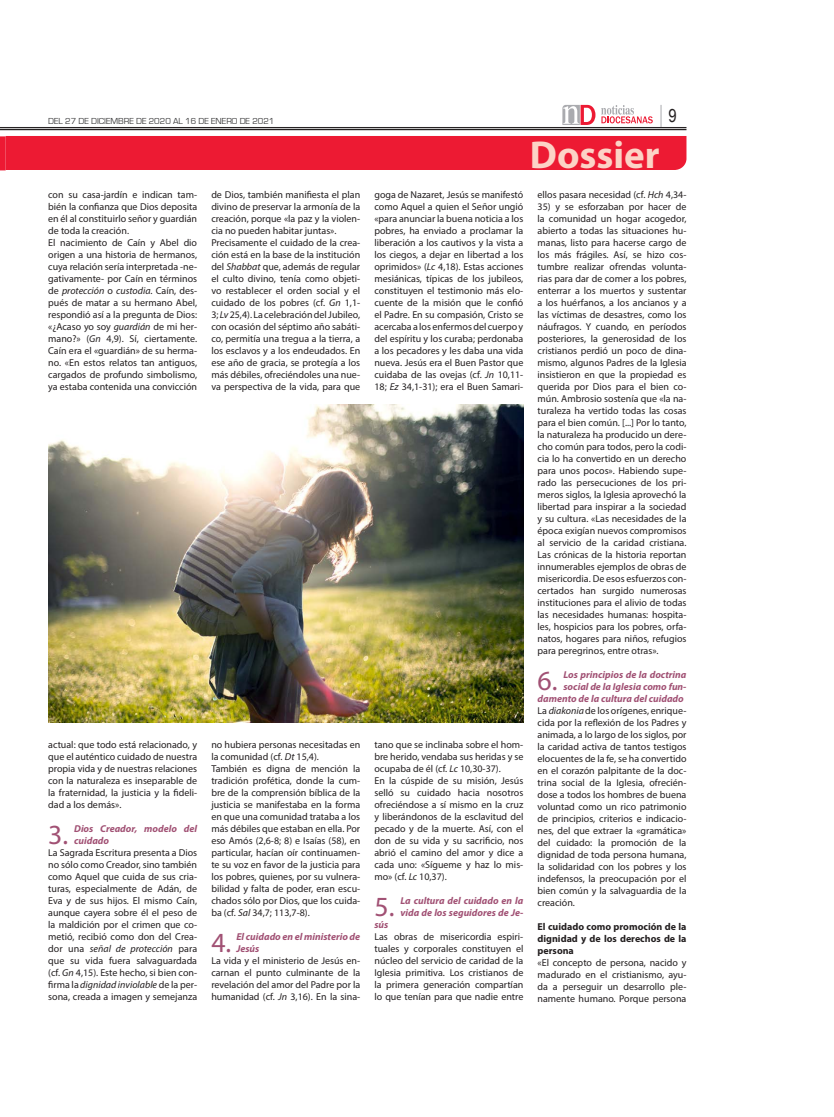
<style>
.page{position:relative;width:834px;height:1117px;background:#fff}
.page>*{position:absolute;margin:0;border:0;box-sizing:border-box;transform-origin:0 0}
.t1{font:700 39px "Myriad Pro";color:#fcd3c6}
.Párrafo_NODI{font:27.8px "Myriad Pro";color:#a15174}
.t2{font:18px "Arial Narrow";color:#231f20}
.Párrafo_NODI-2{font:10px/12px "Myriad Pro";color:#231f20;text-align:justify}
.Párrafo_NODI-3{font:italic 700 10px/12px "Myriad Pro";color:#a15174}
.Párrafo_NODI-4{font:700 10px/12px "Myriad Pro";color:#231f20;text-align:justify}
.t3{font:9px "Eurostile";color:#3e3e3f}
.s1{font-style:italic}
</style>
<div class="page">
<hr style="left:0;top:127px;width:686px;height:1px;background:#231f20">
<hr style="left:0;top:129px;width:686px;height:1px;background:#231f20">
<svg style="left:562px;top:105px;width:33px;height:20px"></svg>
<svg style="left:601px;top:105px;width:51px;height:18px"></svg>
<svg style="left:660px;top:105px;width:1px;height:22px"></svg>
<div style="left:0;top:136px;width:686px;height:34px;background:#ed1a33"></div>
<img style="left:48px;top:404px;width:475px;height:318px">
<p class="t3" style="left:48px;top:116px;width:228px">DEL 27 DE DICIEMBRE DE 2020 AL 16 DE ENERO DE 2021</p>
<p class="t2" style="left:668px;top:102px;width:10px">9</p>
<p class="t1" style="left:530px;top:129px;width:131px">Dossier</p>
<p class="Párrafo_NODI-2" style="left:48px;top:188px;width:150px">con su casa-jardín e indican tam&shy;bién la confianza que Dios deposita en él al constituirlo señor y guardián de toda la creación.</p>
<p class="Párrafo_NODI-2" style="left:48px;top:236px;width:150px">El nacimiento de Caín y Abel dio origen a una historia de hermanos, cuya relación sería interpretada -ne&shy;gativamente- por Caín en términos de <span class="s1">protección</span> o <span class="s1">custodia</span>. Caín, des&shy;pués de matar a su hermano Abel, respondió así a la pregunta de Dios: «¿Acaso yo soy <span class="s1">guardián</span> de mi her&shy;mano?» (<span class="s1">Gn</span> 4,9). Sí, ciertamente.<br>Caín era el «guardián» de su herma&shy;no. «En estos relatos tan antiguos, cargados de profundo simbolismo, ya estaba contenida una convicción</p>
<p class="Párrafo_NODI-2" style="left:211px;top:188px;width:150px">de Dios, también manifiesta el plan divino de preservar la armonía de la creación, porque «la paz y la violen&shy;cia no pueden habitar juntas».</p>
<p class="Párrafo_NODI-2" style="left:211px;top:236px;width:150px">Precisamente el cuidado de la crea&shy;ción está en la base de la institución del <span class="s1">Shabbat</span> que, además de regular el culto divino, tenía como objeti&shy;vo restablecer el orden social y el cuidado de los pobres (cf. <span class="s1">Gn</span> 1,1- 3; <span class="s1">Lv</span> 25,4). La celebración del Jubileo, con ocasión del séptimo año sabáti&shy;co, permitía una tregua a la tierra, a los esclavos y a los endeudados. En ese año de gracia, se protegía a los más débiles, ofreciéndoles una nue&shy;va perspectiva de la vida, para que</p>
<p class="Párrafo_NODI-2" style="left:374px;top:188px;width:150px">goga de Nazaret, Jesús se manifestó como Aquel a quien el Señor ungió «para anunciar la buena noticia a los pobres, ha enviado a proclamar la liberación a los cautivos y la vista a los ciegos, a dejar en libertad a los oprimidos» (<span class="s1">Lc</span> 4,18). Estas acciones mesiánicas, típicas de los jubileos, constituyen el testimonio más elo&shy;cuente de la misión que le confió el Padre. En su compasión, Cristo se acercaba a los enfermos del cuerpo y del espíritu y los curaba; perdonaba a los pecadores y les daba una vida nueva. Jesús era el Buen Pastor que cuidaba de las ovejas (cf. <span class="s1">Jn</span> 10,11- 18; <span class="s1">Ez</span> 34,1-31); era el Buen Samari-</p>
<p class="Párrafo_NODI-2" style="left:537px;top:188px;width:150px">ellos pasara necesidad (cf. <span class="s1">Hch</span> 4,34-</p>
<p class="Párrafo_NODI-2" style="left:537px;top:200px;width:150px">35) y se esforzaban por hacer de la comunidad un hogar acogedor, abierto a todas las situaciones hu&shy;manas, listo para hacerse cargo de los más frágiles. Así, se hizo cos&shy;tumbre realizar ofrendas volunta&shy;rias para dar de comer a los pobres, enterrar a los muertos y sustentar a los huérfanos, a los ancianos y a las víctimas de desastres, como los náufragos. Y cuando, en períodos posteriores, la generosidad de los cristianos perdió un poco de dina&shy;mismo, algunos Padres de la Iglesia insistieron en que la propiedad es querida por Dios para el bien co&shy;mún. Ambrosio sostenía que «la na&shy;turaleza ha vertido todas las cosas para el bien común. [...] Por lo tanto, la naturaleza ha producido un dere&shy;cho común para todos, pero la codi&shy;cia lo ha convertido en un derecho para unos pocos». Habiendo supe&shy;rado las persecuciones de los pri&shy;meros siglos, la Iglesia aprovechó la libertad para inspirar a la sociedad y su cultura. «Las necesidades de la época exigían nuevos compromisos al servicio de la caridad cristiana.<br>Las crónicas de la historia reportan innumerables ejemplos de obras de misericordia. De esos esfuerzos con&shy;certados han surgido numerosas instituciones para el alivio de todas las necesidades humanas: hospita&shy;les, hospicios para los pobres, orfa&shy;natos, hogares para niños, refugios para peregrinos, entre otras».</p>
<p class="Párrafo_NODI" style="left:537px;top:663px;width:22px">6.</p>
<p class="Párrafo_NODI-3" style="left:537px;top:668px;width:150px;text-align:right">Los principios de la doctrina social de la Iglesia como fun&shy;damento de la cultura del cuidado</p>
<p class="Párrafo_NODI-2" style="left:537px;top:704px;width:150px">La <span class="s1">diakonia</span> de los orígenes, enrique&shy;cida por la reflexión de los Padres y animada, a lo largo de los siglos, por la caridad activa de tantos testigos elocuentes de la fe, se ha convertido en el corazón palpitante de la doc&shy;trina social de la Iglesia, ofrecién&shy;dose a todos los hombres de buena voluntad como un rico patrimonio de principios, criterios e indicacio&shy;nes, del que extraer la «gramática» del cuidado: la promoción de la dignidad de toda persona humana, la solidaridad con los pobres y los indefensos, la preocupación por el bien común y la salvaguardia de la creación.</p>
<p class="Párrafo_NODI-4" style="left:537px;top:920px;width:150px">El cuidado como promoción de la dignidad y de los derechos de la persona</p>
<p class="Párrafo_NODI-2" style="left:537px;top:956px;width:150px">«El concepto de persona, nacido y madurado en el cristianismo, ayu&shy;da a perseguir un desarrollo ple&shy;namente humano. Porque persona</p>
<p class="Párrafo_NODI-2" style="left:48px;top:739px;width:150px">actual: que todo está relacionado, y que el auténtico cuidado de nuestra propia vida y de nuestras relaciones con la naturaleza es inseparable de la fraternidad, la justicia y la fideli&shy;dad a los demás».</p>
<p class="Párrafo_NODI" style="left:48px;top:818px;width:22px">3.</p>
<p class="Párrafo_NODI-3" style="left:74px;top:823px;width:124px">Dios Creador, modelo del cuidado</p>
<p class="Párrafo_NODI-2" style="left:48px;top:847px;width:150px">La Sagrada Escritura presenta a Dios no sólo como Creador, sino también como Aquel que cuida de sus cria&shy;turas, especialmente de Adán, de Eva y de sus hijos. El mismo Caín, aunque cayera sobre él el peso de la maldición por el crimen que co&shy;metió, recibió como don del Crea&shy;dor una <span class="s1">señal de protección</span> para que su vida fuera salvaguardada (cf. <span class="s1">Gn</span> 4,15). Este hecho, si bien con&shy;firma la <span class="s1">dignidad inviolable</span> de la per&shy;sona, creada a imagen y semejanza</p>
<p class="Párrafo_NODI-2" style="left:211px;top:739px;width:150px">no hubiera personas necesitadas en la comunidad (cf. <span class="s1">Dt</span> 15,4).</p>
<p class="Párrafo_NODI-2" style="left:211px;top:763px;width:150px">También es digna de mención la tradición profética, donde la cum&shy;bre de la comprensión bíblica de la justicia se manifestaba en la forma en que una comunidad trataba a los más débiles que estaban en ella. Por eso Amós (2,6-8; 8) e Isaías (58), en particular, hacían oír continuamen&shy;te su voz en favor de la justicia para los pobres, quienes, por su vulnera&shy;bilidad y falta de poder, eran escu&shy;chados sólo por Dios, que los cuida&shy;ba (cf. <span class="s1">Sal</span> 34,7; 113,7-8).</p>
<p class="Párrafo_NODI" style="left:211px;top:926px;width:22px">4.</p>
<p class="Párrafo_NODI-3" style="left:236px;top:931px;width:125px">El cuidado en el ministerio de<br>Jesús</p>
<p class="Párrafo_NODI-2" style="left:211px;top:955px;width:150px">La vida y el ministerio de Jesús en&shy;carnan el punto culminante de la revelación del amor del Padre por la humanidad (cf. <span class="s1">Jn</span> 3,16). En la sina-</p>
<p class="Párrafo_NODI-2" style="left:374px;top:739px;width:150px">tano que se inclinaba sobre el hom&shy;bre herido, vendaba sus heridas y se ocupaba de él (cf. <span class="s1">Lc</span> 10,30-37).</p>
<p class="Párrafo_NODI-2" style="left:374px;top:775px;width:150px">En la cúspide de su misión, Jesús selló su cuidado hacia nosotros ofreciéndose a sí mismo en la cruz y liberándonos de la esclavitud del pecado y de la muerte. Así, con el don de su vida y su sacrificio, nos abrió el camino del amor y dice a cada uno: «Sígueme y haz lo mis&shy;mo» (cf. <span class="s1">Lc</span> 10,37).</p>
<p class="Párrafo_NODI" style="left:374px;top:890px;width:22px">5.</p>
<p class="Párrafo_NODI-3" style="left:400px;top:895px;width:124px">La cultura del cuidado en la vida de los seguidores de Je-</p>
<p class="Párrafo_NODI-3" style="left:374px;top:919px;width:15px">sús</p>
<p class="Párrafo_NODI-2" style="left:374px;top:931px;width:150px">Las obras de misericordia espiri&shy;tuales y corporales constituyen el núcleo del servicio de caridad de la Iglesia primitiva. Los cristianos de la primera generación compartían lo que tenían para que nadie entre</p>
</div>
